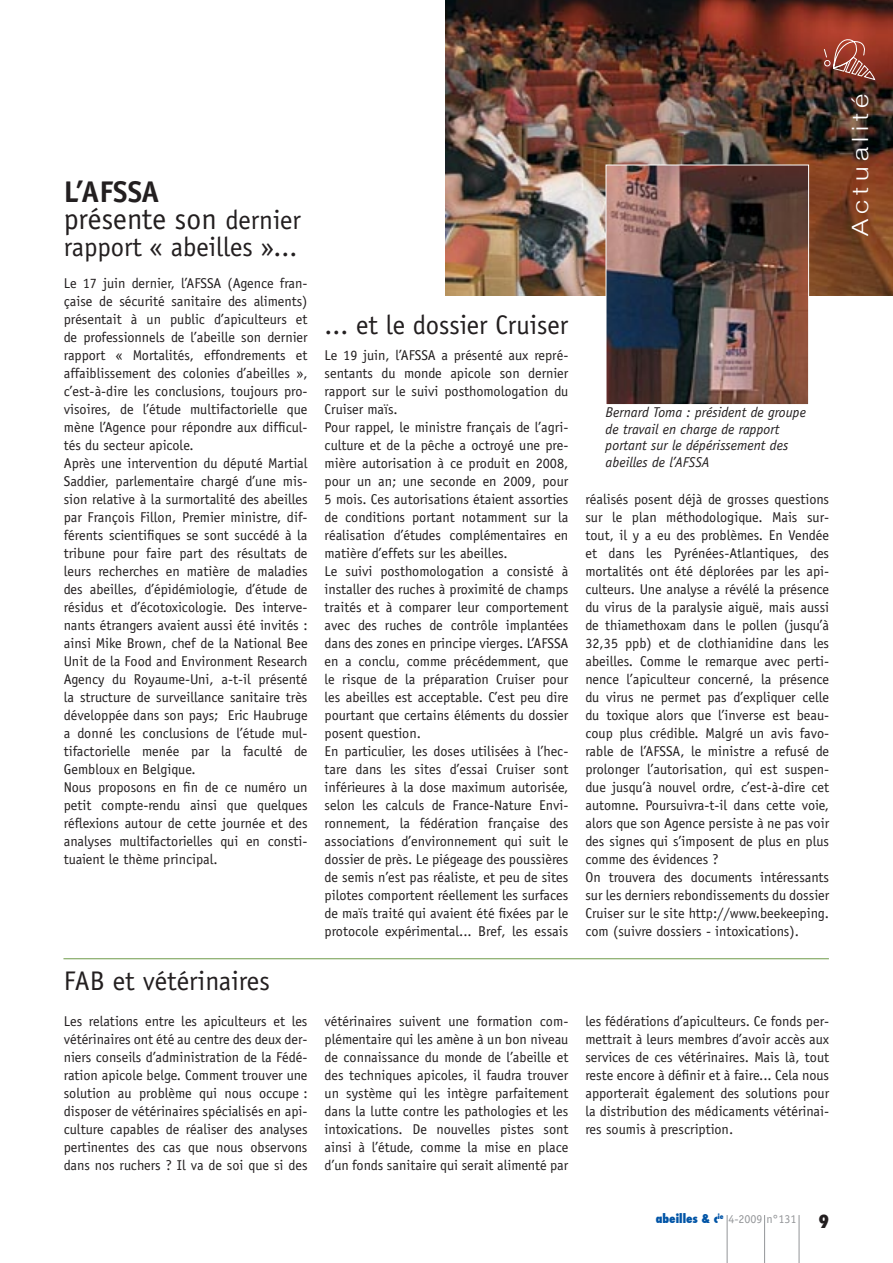
<style>
.page{position:relative;width:893px;height:1263px;background:#fff}
.page>*{position:absolute;margin:0;border:0;box-sizing:border-box;transform-origin:0 0}
.t1{font:30px/27px "Officina Sans";color:#231f20}
.t2{font:27px "Officina Sans";color:#231f20}
.t3{font:300 22.5px "Helvetica Neue";letter-spacing:.2em;color:#fff;scale:1.2 1}
.t4{font:800 condensed 18px "Futura";color:#231f20}
.t5{font:14.25px/18px "Officina Sans";color:#231f20;text-align:justify}
.t6{font:italic 14.25px/16.5px "Officina Sans";color:#231f20}
.t7{font:12px "Officina Sans";color:#939598}
.s1{font-weight:700}
.s2{font-size:27px}
.s3{font-family:"Futura";font-weight:800;font-stretch:condensed;color:#0054a6}
</style>
<div class="page">
<hr style="left:727px;top:1215px;width:1px;height:48px;background:#939598">
<hr style="left:764px;top:1215px;width:1px;height:48px;background:#939598">
<hr style="left:799px;top:1215px;width:1px;height:48px;background:#939598">
<img style="left:446px;top:0;width:447px;height:295px">
<img style="left:608px;top:167px;width:199px;height:236px">
<div style="left:606px;top:165px;width:203px;height:240px;border:1px solid #fff"></div>
<hr style="left:63px;top:958px;width:766px;height:1px;background:#6f9b4a">
<svg style="left:823px;top:38px;width:52px;height:43px;background:#9c4f42"></svg>
<p class="t1" style="left:64px;top:178px;width:239px"><span class="s1">L’AFSSA<br></span>présente son <span class="s2">dernier</span></p>
<p class="t2" style="left:64px;top:231px;width:235px">rapport « abeilles »...</p>
<p class="t5" style="left:64px;top:274px;width:245px">Le 17 juin dernier, l’AFSSA (Agence fran&shy;çaise de sécurité sanitaire des aliments) présentait à un public d’apiculteurs et de professionnels de l’abeille son dernier rapport « Mortalités, effondrements et affaiblissement des colonies d’abeilles », c’est-à-dire les conclusions, toujours pro&shy;visoires, de l’étude multifactorielle que mène l’Agence pour répondre aux difficul&shy;tés du secteur apicole.</p>
<p class="t5" style="left:64px;top:454px;width:245px">Après une intervention du député Martial Saddier, parlementaire chargé d’une mis&shy;sion relative à la surmortalité des abeilles par François Fillon, Premier ministre, dif&shy;férents scientifiques se sont succédé à la tribune pour faire part des résultats de leurs recherches en matière de maladies des abeilles, d’épidémiologie, d’étude de résidus et d’écotoxicologie. Des interve&shy;nants étrangers avaient aussi été invités : ainsi Mike Brown, chef de la National Bee Unit de la Food and Environment Research Agency du Royaume-Uni, a-t-il présenté la structure de surveillance sanitaire très développée dans son pays; Eric Haubruge a donné les conclusions de l’étude mul&shy;tifactorielle menée par la faculté de Gembloux en Belgique.</p>
<p class="t5" style="left:64px;top:778px;width:245px">Nous proposons en fin de ce numéro un petit compte-rendu ainsi que quelques réflexions autour de cette journée et des analyses multifactorielles qui en consti&shy;tuaient le thème principal.</p>
<p class="t2" style="left:325px;top:309px;width:245px">... et le dossier Cruiser</p>
<p class="t5" style="left:325px;top:346px;width:245px">Le 19 juin, l’AFSSA a présenté aux repré&shy;sentants du monde apicole son dernier rapport sur le suivi posthomologation du Cruiser maïs.</p>
<p class="t5" style="left:325px;top:418px;width:245px">Pour rappel, le ministre français de l’agri&shy;culture et de la pêche a octroyé une pre&shy;mière autorisation à ce produit en 2008, pour un an; une seconde en 2009, pour 5 mois. Ces autorisations étaient assorties de conditions portant notamment sur la réalisation d’études complémentaires en matière d’effets sur les abeilles.</p>
<p class="t5" style="left:325px;top:562px;width:245px">Le suivi posthomologation a consisté à installer des ruches à proximité de champs traités et à comparer leur comportement avec des ruches de contrôle implantées dans des zones en principe vierges. L’AFSSA en a conclu, comme précédemment, que le risque de la préparation Cruiser pour les abeilles est acceptable. C’est peu dire pourtant que certains éléments du dossier posent question.</p>
<p class="t5" style="left:325px;top:742px;width:245px">En particulier, les doses utilisées à l’hec&shy;tare dans les sites d’essai Cruiser sont inférieures à la dose maximum autorisée, selon les calculs de France-Nature Envi&shy;ronnement, la fédération française des associations d’environnement qui suit le dossier de près. Le piégeage des poussières de semis n’est pas réaliste, et peu de sites pilotes comportent réellement les surfaces de maïs traité qui avaient été fixées par le protocole expérimental... Bref, les essais</p>
<p class="t6" style="left:606px;top:404px;width:202px">Bernard Toma : président de groupe de travail en charge de rapport portant sur le dépérissement des abeilles de l’AFSSA</p>
<p class="t5" style="left:585px;top:490px;width:245px">réalisés posent déjà de grosses questions sur le plan méthodologique. Mais sur&shy;tout, il y a eu des problèmes. En Vendée et dans les Pyrénées-Atlantiques, des mortalités ont été déplorées par les api&shy;culteurs. Une analyse a révélé la présence du virus de la paralysie aiguë, mais aussi de thiamethoxam dans le pollen (jusqu’à 32,35 ppb) et de clothianidine dans les abeilles. Comme le remarque avec perti&shy;nence l’apiculteur concerné, la présence du virus ne permet pas d’expliquer celle du toxique alors que l’inverse est beau&shy;coup plus crédible. Malgré un avis favo&shy;rable de l’AFSSA, le ministre a refusé de prolonger l’autorisation, qui est suspen&shy;due jusqu’à nouvel ordre, c’est-à-dire cet automne. Poursuivra-t-il dans cette voie, alors que son Agence persiste à ne pas voir des signes qui s’imposent de plus en plus comme des évidences ?</p>
<p class="t5" style="left:585px;top:868px;width:245px">On trouvera des documents intéressants sur les derniers rebondissements du dossier Cruiser sur le site http://www.beekeeping. com (suivre dossiers - intoxications).</p>
<p class="t2" style="left:64px;top:965px;width:208px">FAB et vétérinaires</p>
<p class="t5" style="left:64px;top:1012px;width:245px">Les relations entre les apiculteurs et les vétérinaires ont été au centre des deux der&shy;niers conseils d’administration de la Fédé&shy;ration apicole belge. Comment trouver une solution au problème qui nous occupe : disposer de vétérinaires spécialisés en api&shy;culture capables de réaliser des analyses pertinentes des cas que nous observons dans nos ruchers ? Il va de soi que si des</p>
<p class="t5" style="left:325px;top:1012px;width:245px">vétérinaires suivent une formation com&shy;plémentaire qui les amène à un bon niveau de connaissance du monde de l’abeille et des techniques apicoles, il faudra trouver un système qui les intègre parfaitement dans la lutte contre les pathologies et les intoxications. De nouvelles pistes sont ainsi à l’étude, comme la mise en place d’un fonds sanitaire qui serait alimenté par</p>
<p class="t5" style="left:585px;top:1012px;width:245px">les fédérations d’apiculteurs. Ce fonds per&shy;mettrait à leurs membres d’avoir accès aux services de ces vétérinaires. Mais là, tout reste encore à définir et à faire... Cela nous apporterait également des solutions pour la distribution des médicaments vétérinai&shy;res soumis à prescription.</p>
<p class="t7" style="left:656px;top:1211px;width:142px"><span class="s3">abeilles &amp; c</span><sup>ie</sup> 4-2009 n°131</p>
<p class="t4" style="left:818px;top:1209px;width:12px">9</p>
<p class="t3" style="left:846px;top:236px;width:120px;rotate:-90deg">Actualité</p>
</div>
